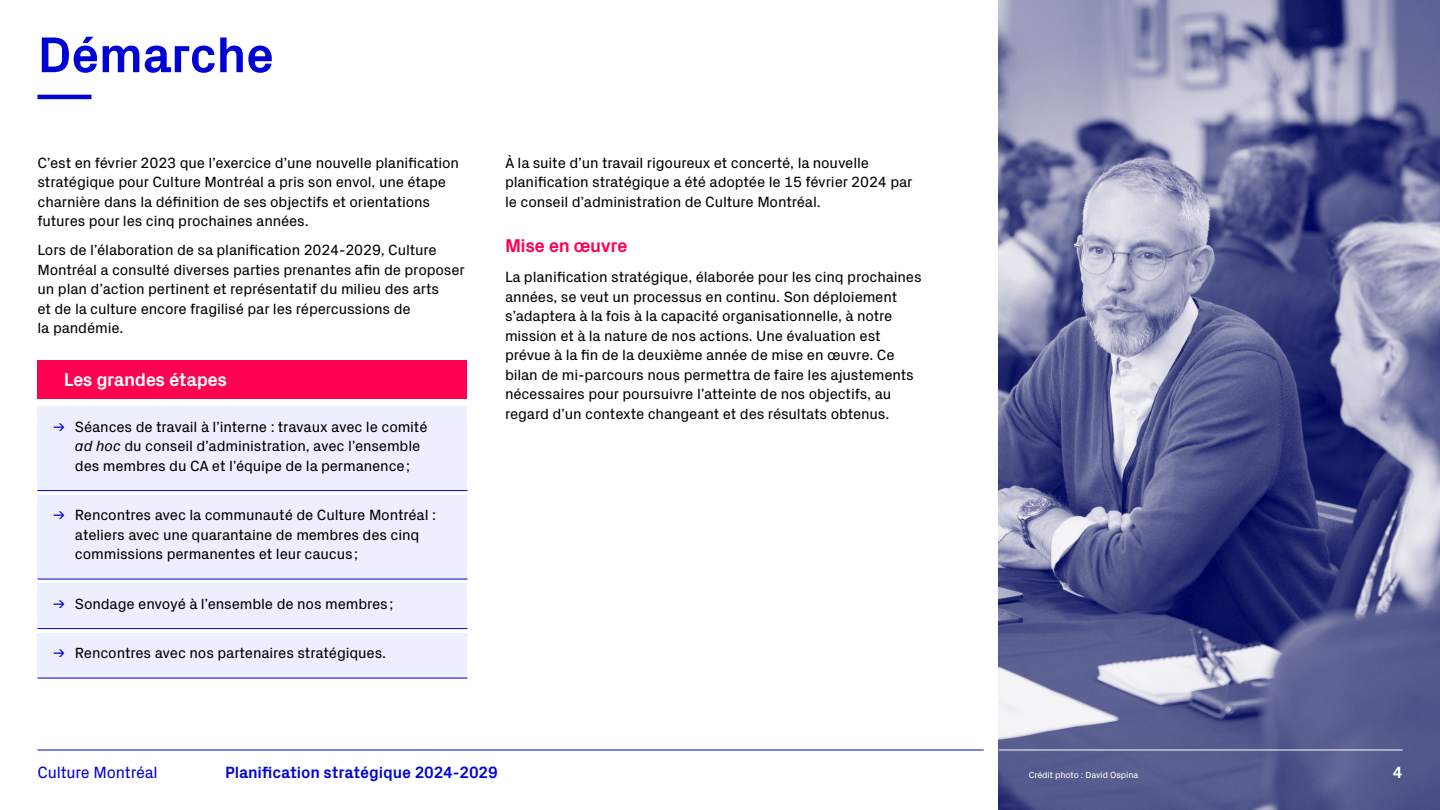
<style>
.page{position:relative;width:1440px;height:810px;background:#fff}
.page>*{position:absolute;margin:0;border:0;box-sizing:border-box;transform-origin:0 0}
.t1{font:700 51px "Px Grotesk";letter-spacing:-.015em;color:#0005d4}
.t2{font:700 18.75px "Px Grotesk";letter-spacing:-.025em;color:#fff}
.t3{font:700 18.75px "Px Grotesk";letter-spacing:-.025em;color:#ff0150}
.t4{font:700 16.5px "Px Grotesk";letter-spacing:-.01em;color:#0005d4}
.t5{font:16.5px "Px Grotesk";letter-spacing:-.01em;color:#0005d4}
.t6{font:700 16.5px "Px Grotesk";color:#fff}
.t7{font:15px/19.5px "Px Grotesk";letter-spacing:-.01em;color:#000}
.t8{font:9px "Px Grotesk";letter-spacing:-.01em;color:#fff}
.s1{color:#0005d4}
.s2{font-style:italic}
</style>
<div class="page">
<img style="left:999px;top:0;width:441px;height:810px">
<div style="left:38px;top:360px;width:429px;height:39px;background:#ff0150"></div>
<div style="left:38px;top:406px;width:429px;height:84px;background:#edefff"></div>
<hr style="left:38px;top:490px;width:429px;height:1px;background:#0005d4">
<div style="left:38px;top:495px;width:429px;height:84px;background:#edefff"></div>
<hr style="left:38px;top:579px;width:429px;height:1px;background:#0005d4">
<div style="left:38px;top:583px;width:429px;height:45px;background:#edefff"></div>
<hr style="left:38px;top:628px;width:429px;height:1px;background:#0005d4">
<div style="left:38px;top:633px;width:429px;height:45px;background:#edefff"></div>
<hr style="left:38px;top:678px;width:429px;height:1px;background:#0005d4">
<svg style="left:38px;top:95px;width:54px;height:4px"></svg>
<hr style="left:999px;top:750px;width:403px;height:1px;background:#fff">
<hr style="left:38px;top:750px;width:946px;height:1px;background:#0005d4">
<h1 class="t1" style="left:38px;top:18px;width:238px">Démarche</h1>
<p class="t7" style="left:38px;top:152px;width:423px">C’est en février 2023 que l’exercice d’une nouvelle planification stratégique pour Culture Montréal a pris son envol, une étape charnière dans la définition de ses objectifs et orientations futures pour les cinq prochaines années.</p>
<p class="t7" style="left:38px;top:240px;width:429px">Lors de l’élaboration de sa planification 2024-2029, Culture Montréal a consulté diverses parties prenantes afin de proposer un plan d’action pertinent et représentatif du milieu des arts<br>et de la culture encore fragilisé par les répercussions de<br>la pandémie.</p>
<p class="t2" style="left:64px;top:366px;width:165px">Les grandes étapes</p>
<p class="t7" style="left:75px;top:416px;width:354px;text-indent:-22px"><span class="s1">→</span> Séances de travail à l’interne : travaux avec le comité <span class="s2">ad hoc</span> du conseil d’administration, avec l’ensemble des membres du CA et l’équipe de la permanence ;</p>
<p class="t7" style="left:75px;top:504px;width:363px;text-indent:-22px"><span class="s1">→</span> Rencontres avec la communauté de Culture Montréal : ateliers avec une quarantaine de membres des cinq commissions permanentes et leur caucus ;</p>
<p class="t7" style="left:52px;top:593px;width:342px"><span class="s1">→</span> Sondage envoyé à l’ensemble de nos membres ;</p>
<p class="t7" style="left:52px;top:642px;width:335px"><span class="s1">→</span> Rencontres avec nos partenaires stratégiques.</p>
<p class="t7" style="left:505px;top:152px;width:409px">À la suite d’un travail rigoureux et concerté, la nouvelle planification stratégique a été adoptée le 15 février 2024 par le conseil d’administration de Culture Montréal.</p>
<p class="t3" style="left:505px;top:232px;width:124px">Mise en œuvre</p>
<p class="t7" style="left:505px;top:267px;width:418px">La planification stratégique, élaborée pour les cinq prochaines années, se veut un processus en continu. Son déploiement s’adaptera à la fois à la capacité organisationnelle, à notre mission et à la nature de nos actions. Une évaluation est prévue à la fin de la deuxième année de mise en œuvre. Ce bilan de mi-parcours nous permettra de faire les ajustements nécessaires pour poursuivre l’atteinte de nos objectifs, au regard d’un contexte changeant et des résultats obtenus.</p>
<p class="t5" style="left:37px;top:761px;width:122px">Culture Montréal</p>
<p class="t4" style="left:225px;top:761px;width:274px">Planification stratégique 2024-2029</p>
<p class="t8" style="left:1029px;top:769px;width:111px">Crédit photo : David Ospina</p>
<p class="t6" style="left:1393px;top:761px;width:11px">4</p>
</div>
